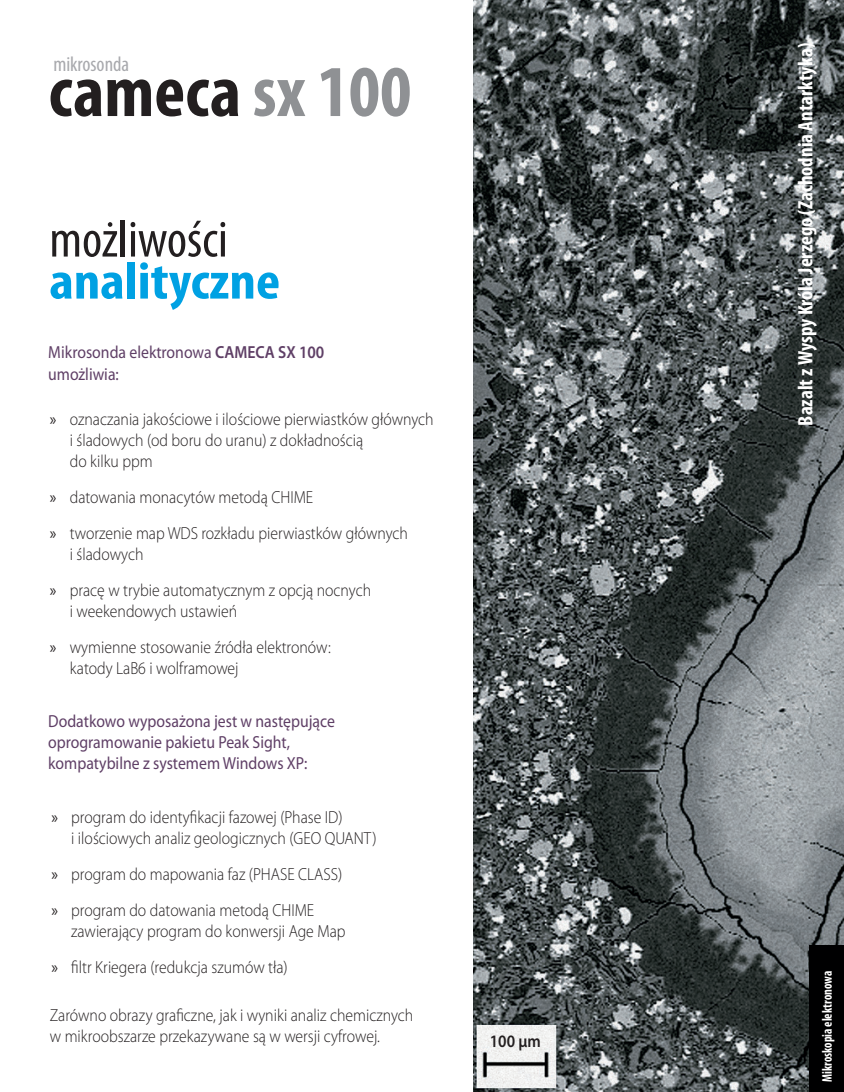
<style>
.page{position:relative;width:844px;height:1092px;background:#fff}
.page>*{position:absolute;margin:0;border:0;box-sizing:border-box;transform-origin:0 0}
.tytul{font:700 condensed 73.5px "Myriad Pro";color:#231f20}
.tytul-2{font:700 condensed 52.5px/42px "Myriad Pro";color:#00a1e3;scale:1.1 1}
.tytul-3{font:700 condensed 21px "Myriad Pro";color:#fff}
.tytul-4{font:condensed 21px "Myriad Pro";color:#a8a9ad}
.tytul-5{font:300 17.5px/21px "Myriad Pro";color:#231f20;scale:.9 1}
.tytul-6{font:17.5px/21px "Myriad Pro";color:#5f3f66;scale:.9 1}
.tytul-7{font:600 17.5px "Myriad Pro";color:#231f20;scale:.9 1}
.t1{font:700 condensed 14px "Myriad Pro";color:#fff;scale:.9 1}
.s1{color:#8f9194}
.s2{font-weight:400;color:#231f20}
.s3{font-weight:600}
.s4{font-weight:400}
</style>
<div class="page">
<img style="left:473px;top:0;width:370px;height:1091px">
<div style="left:809px;top:945px;width:34px;height:146px;background:#000001"></div>
<p class="tytul-4" style="left:53px;top:51px;width:77px">mikrosonda</p>
<p class="tytul" style="left:48px;top:46px;width:364px">cameca <span class="s1">sx 100</span></p>
<p class="tytul-2" style="left:49px;top:217px;width:211px"><span class="s2">możliwości </span>analityczne</p>
<p class="tytul-6" style="left:48px;top:342px;width:308px">Mikrosonda elektronowa <span class="s3">CAMECA SX 100 </span>umożliwia:</p>
<p class="tytul-5" style="left:70px;top:409px;width:406px;text-indent:-20px"><span class="s4">»</span> oznaczania jakościowe i ilościowe pierwiastków głównych i śladowych (od boru do uranu) z dokładnością<br>do kilku ppm</p>
<p class="tytul-5" style="left:50px;top:487px;width:294px"><span class="s4">»</span> datowania monacytów metodą CHIME</p>
<p class="tytul-5" style="left:70px;top:522px;width:377px;text-indent:-20px"><span class="s4">»</span> tworzenie map WDS rozkładu pierwiastków głównych i śladowych</p>
<p class="tytul-5" style="left:70px;top:579px;width:336px;text-indent:-20px"><span class="s4">»</span> pracę w trybie automatycznym z opcją nocnych i weekendowych ustawień</p>
<p class="tytul-5" style="left:70px;top:636px;width:291px;text-indent:-20px"><span class="s4">»</span> wymienne stosowanie źródła elektronów: katody LaB6 i wolframowej</p>
<p class="tytul-6" style="left:48px;top:710px;width:320px">Dodatkowo wyposażona jest w następujące oprogramowanie pakietu Peak Sight, kompatybilne z systemem Windows XP:</p>
<p class="tytul-5" style="left:71px;top:806px;width:341px;text-indent:-20px"><span class="s4">»</span> program do identyfikacji fazowej (Phase ID)<br>i ilościowych analiz geologicznych (GEO QUANT)</p>
<p class="tytul-5" style="left:51px;top:863px;width:324px"><span class="s4">»</span> program do mapowania faz (PHASE CLASS)</p>
<p class="tytul-5" style="left:71px;top:899px;width:306px;text-indent:-20px"><span class="s4">»</span> program do datowania metodą CHIME zawierający program do konwersji Age Map</p>
<p class="tytul-5" style="left:51px;top:956px;width:264px"><span class="s4">»</span> filtr Kriegera (redukcja szumów tła)</p>
<p class="tytul-5" style="left:50px;top:1004px;width:405px">Zarówno obrazy graficzne, jak i wyniki analiz chemicznych w mikroobszarze przekazywane są w wersji cyfrowej.</p>
<p class="tytul-7" style="left:489px;top:1029px;width:58px">100 µm</p>
<p class="tytul-3" style="left:792px;top:425px;width:384px;rotate:-90deg">Bazalt z Wyspy Króla Jerzego (Zachodnia Antarktyka)</p>
<p class="t1" style="left:818px;top:1081px;width:125px;rotate:-90deg">Mikroskopia elektronowa</p>
</div>
